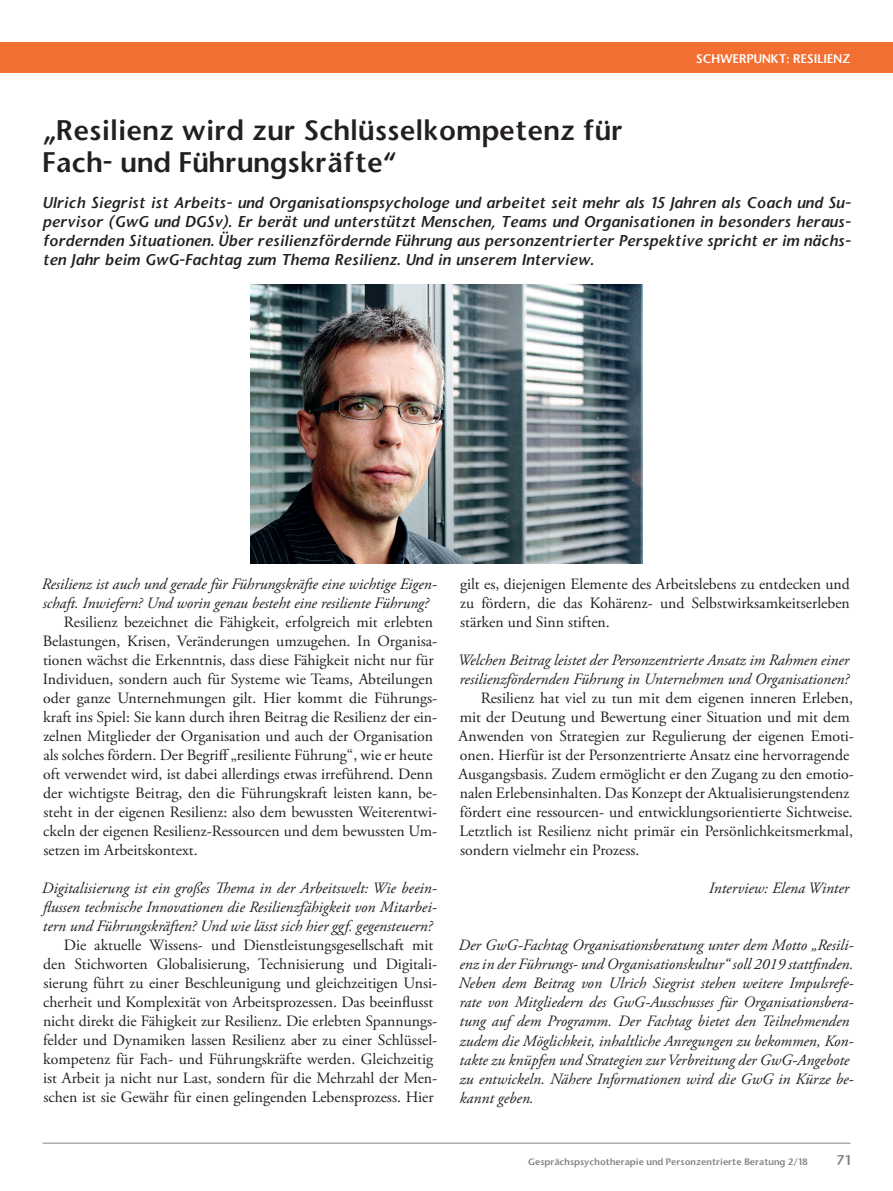
<style>
.page{position:relative;width:893px;height:1191px;background:#fff}
.page>*{position:absolute;margin:0;border:0;box-sizing:border-box;transform-origin:0 0}
.t1{font:27px/32.4px "Stone Sans Semi Boold";color:#231f20}
.t2{font:15.75px/19px "Adobe Garamond Pro";color:#231f20}
.t3{font:italic 15.75px/19px "Adobe Garamond Pro";color:#231f20}
.t4{font:italic 15px/19px "Stone Sans Semi Boold";color:#231f20;text-align:justify}
.t5{font:13.5px "Stone Sans Semi Boold";color:#808285}
.t6{font:12px "Stone Sans Semi Boold";color:#fff}
.t7{font:9px "Stone Sans Semi Boold";color:#808285}
</style>
<div class="page">
<hr style="left:43px;top:1142px;width:807px;height:1px;background:#808285">
<div style="left:0;top:43px;width:893px;height:30px;background:#f36e31"></div>
<img style="left:251px;top:284px;width:391px;height:279px">
<p class="t6" style="left:696px;top:51px;width:156px">SCHWERPUNKT: RESILIENZ</p>
<h1 class="t1" style="left:43px;top:114px;width:582px">„Resilienz wird zur Schlüsselkompetenz für<br>Fach- und Führungskräfte“</h1>
<p class="t4" style="left:43px;top:193px;width:810px">Ulrich Siegrist ist Arbeits- und Organisationspsychologe und arbeitet seit mehr als 15 Jahren als Coach und Su&shy;pervisor (GwG und DGSv). Er berät und unterstützt Menschen, Teams und Organisationen in besonders heraus&shy;fordernden Situationen. Über resilienzfördernde Führung aus personzentrierter Perspektive spricht er im nächs&shy;ten Jahr beim GwG-Fachtag zum Thema Resilienz. Und in unserem Interview.</p>
<p class="t3" style="left:42px;top:574px;width:397px">Resilienz ist auch und gerade für Führungskräfte eine wichtige Eigen&shy;schaft. Inwiefern? Und worin genau besteht eine resiliente Führung?</p>
<p class="t2" style="left:43px;top:612px;width:396px;text-indent:21px">Resilienz bezeichnet die Fähigkeit, erfolgreich mit erlebten Belastungen, Krisen, Veränderungen umzugehen. In Organisa&shy;tionen wächst die Erkenntnis, dass diese Fähigkeit nicht nur für Individuen, sondern auch für Systeme wie Teams, Abteilungen oder ganze Unternehmungen gilt. Hier kommt die Führungs&shy;kraft ins Spiel: Sie kann durch ihren Beitrag die Resilienz der ein&shy;zelnen Mitglieder der Organisation und auch der Organisation als solches fördern. Der Begriff „resiliente Führung“, wie er heute oft verwendet wird, ist dabei allerdings etwas irreführend. Denn der wichtigste Beitrag, den die Führungskraft leisten kann, be&shy;steht in der eigenen Resilienz: also dem bewussten Weiterentwi&shy;ckeln der eigenen Resilienz-Ressourcen und dem bewussten Um&shy;setzen im Arbeitskontext.</p>
<p class="t3" style="left:42px;top:879px;width:397px;text-align:justify">Digitalisierung ist ein großes Thema in der Arbeitswelt: Wie beein&shy;flussen technische Innovationen die Resilienzfähigkeit von Mitarbei&shy;tern und Führungskräften? Und wie lässt sich hier ggf. gegensteuern?</p>
<p class="t2" style="left:43px;top:936px;width:396px;text-indent:21px">Die aktuelle Wissens- und Dienstleistungsgesellschaft mit den Stichworten Globalisierung, Technisierung und Digitali&shy;sierung führt zu einer Beschleunigung und gleichzeitigen Unsi&shy;cherheit und Komplexität von Arbeitsprozessen. Das beeinflusst nicht direkt die Fähigkeit zur Resilienz. Die erlebten Spannungs&shy;felder und Dynamiken lassen Resilienz aber zu einer Schlüssel&shy;kompetenz für Fach- und Führungskräfte werden. Gleichzeitig ist Arbeit ja nicht nur Last, sondern für die Mehrzahl der Men&shy;schen ist sie Gewähr für einen gelingenden Lebensprozess. Hier</p>
<p class="t2" style="left:460px;top:575px;width:391px;text-align:justify">gilt es, diejenigen Elemente des Arbeitslebens zu entdecken und zu fördern, die das Kohärenz- und Selbstwirksamkeitserleben stärken und Sinn stiften.</p>
<p class="t3" style="left:458px;top:651px;width:393px">Welchen Beitrag leistet der Personzentrierte Ansatz im Rahmen einer resilienzfördernden Führung in Unternehmen und Organisationen?</p>
<p class="t2" style="left:459px;top:689px;width:397px;text-indent:22px">Resilienz hat viel zu tun mit dem eigenen inneren Erleben, mit der Deutung und Bewertung einer Situation und mit dem Anwenden von Strategien zur Regulierung der eigenen Emoti&shy;onen. Hierfür ist der Personzentrierte Ansatz eine hervorragende Ausgangsbasis. Zudem ermöglicht er den Zugang zu den emotio&shy;nalen Erlebensinhalten. Das Konzept der Aktualisierungstendenz fördert eine ressourcen- und entwicklungsorientierte Sichtweise.<br>Letztlich ist Resilienz nicht primär ein Persönlichkeitsmerkmal, sondern vielmehr ein Prozess.</p>
<p class="t3" style="left:709px;top:879px;width:142px">Interview: Elena Winter</p>
<p class="t3" style="left:458px;top:936px;width:397px">Der GwG-Fachtag Organisationsberatung unter dem Motto „Resili&shy;enz in der Führungs- und Organisationskultur“ soll 2019 stattfinden.<br>Neben dem Beitrag von Ulrich Siegrist stehen weitere Impulsrefe&shy;rate von Mitgliedern des GwG-Ausschusses für Organisationsbera&shy;tung auf dem Programm. Der Fachtag bietet den Teilnehmenden zudem die Möglichkeit, inhaltliche Anregungen zu bekommen, Kon&shy;takte zu knüpfen und Strategien zur Verbreitung der GwG-Angebote zu entwickeln. Nähere Informationen wird die GwG in Kürze be&shy;kannt geben.</p>
<p class="t7" style="left:528px;top:1156px;width:281px">Gesprächspsychotherapie und Personzentrierte Beratung 2/18</p>
<p class="t5" style="left:837px;top:1152px;width:15px">71</p>
</div>
